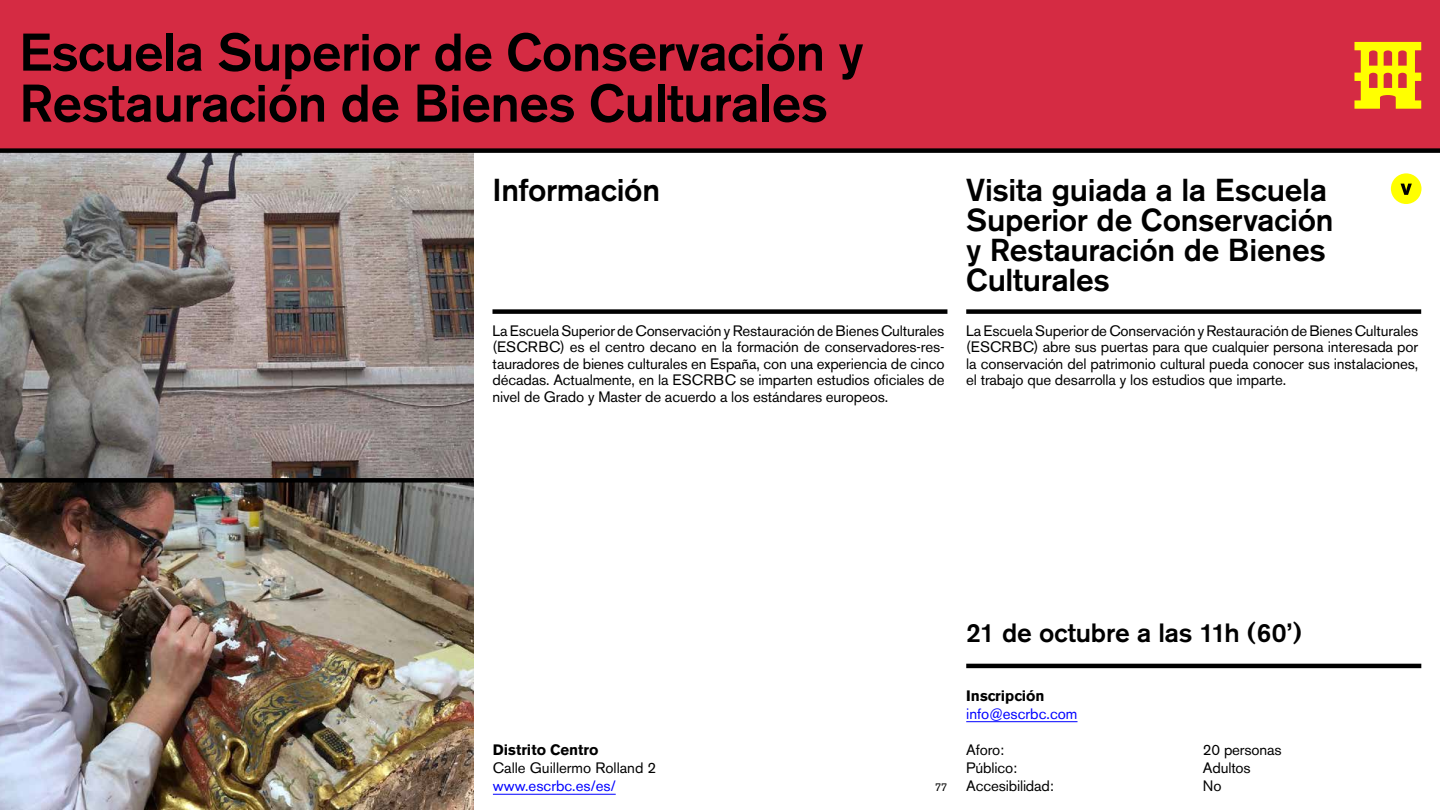
<style>
.page{position:relative;width:1440px;height:810px;background:#fff}
.page>*{position:absolute;margin:0;border:0;box-sizing:border-box;transform-origin:0 0}
.R1-Lugar{font:500 52.5px "Akzidenz Grotesk BE";letter-spacing:-.01em;color:#000}
.R2-subtitular_para_t{font:500 31.5px/30px "Akzidenz Grotesk BE";letter-spacing:-.01em;color:#000}
.R3-fechas_para_tabla{font:500 26.25px "Akzidenz Grotesk BE";letter-spacing:-.01em;color:#000}
.TXT{font:15px/16.5px "Akzidenz Grotesk BE";letter-spacing:-.01em;color:#000;text-align:justify}
.Datos{font:15px "Akzidenz Grotesk BE";letter-spacing:-.01em;color:#000}
.Dist-Link{font:15px "Akzidenz Grotesk BE";color:#00f}
.Distrito-Tit{font:700 15px "Akzidenz Grotesk BE";color:#000}
.Distrito-direc{font:15px "Akzidenz Grotesk BE";color:#000}
.t1{font:11.25px "Akzidenz Grotesk BE";color:#000}
</style>
<div class="page">
<div style="left:0;top:0;width:1440px;height:151px;background:#d52b43"></div>
<img style="left:0;top:151px;width:474px;height:659px">
<div style="left:2px;top:478px;width:470px;height:5px;background:#000"></div>
<div style="left:2px;top:148px;width:1436px;height:5px;background:#000"></div>
<div style="left:966px;top:309px;width:455px;height:5px;background:#000"></div>
<hr style="left:493px;top:794px;width:123px;height:1px;background:#00f">
<div style="left:492px;top:309px;width:455px;height:5px;background:#000"></div>
<hr style="left:966px;top:721px;width:112px;height:1px;background:#00f">
<hr style="left:966px;top:664px;width:455px;height:4px;background:#000">
<div style="left:1391px;top:173px;width:31px;height:31px;background:#ff0;border-radius:50%"></div>
<svg style="left:1401px;top:184px;width:11px;height:11px"></svg>
<svg style="left:1354px;top:42px;width:67px;height:67px"></svg>
<p class="R1-Lugar" style="left:19px;top:20px;width:846px">Escuela Superior de Conservación y</p>
<p class="R1-Lugar" style="left:19px;top:71px;width:810px">Restauración de Bienes Culturales</p>
<p class="R2-subtitular_para_t" style="left:492px;top:175px;width:169px">Información</p>
<p class="TXT" style="left:492px;top:322px;width:454px">La Escuela Superior de Conservación y Restauración de Bienes Culturales (ESCRBC) es el centro decano en la formación de conservadores-res&shy;tauradores de bienes culturales en España, con una experiencia de cinco décadas. Actualmente, en la ESCRBC se imparten estudios oficiales de nivel de Grado y Master de acuerdo a los estándares europeos.</p>
<p class="R2-subtitular_para_t" style="left:966px;top:175px;width:369px">Visita guiada a la Escuela<br>Superior de Conservación y Restauración de Bienes<br>Culturales</p>
<p class="TXT" style="left:966px;top:322px;width:454px">La Escuela Superior de Conservación y Restauración de Bienes Culturales (ESCRBC) abre sus puertas para que cualquier persona interesada por la conservación del patrimonio cultural pueda conocer sus instalaciones, el trabajo que desarrolla y los estudios que imparte.</p>
<p class="Distrito-Tit" style="left:493px;top:741px;width:107px">Distrito Centro</p>
<p class="Distrito-direc" style="left:493px;top:759px;width:165px">Calle Guillermo Rolland 2</p>
<p class="Dist-Link" style="left:493px;top:777px;width:124px">www.escrbc.es/es/</p>
<p class="t1" style="left:935px;top:781px;width:14px">77</p>
<p class="R3-fechas_para_tabla" style="left:966px;top:617px;width:337px">21 de octubre a las 11h (60’)</p>
<p class="Distrito-Tit" style="left:966px;top:687px;width:80px">Inscripción</p>
<p class="Dist-Link" style="left:966px;top:705px;width:113px">info@escrbc.com</p>
<p class="Datos" style="left:966px;top:741px;width:40px">Aforo:</p>
<p class="Datos" style="left:966px;top:759px;width:52px">Público:</p>
<p class="Datos" style="left:966px;top:777px;width:89px">Accesibilidad:</p>
<p class="Datos" style="left:1203px;top:741px;width:80px">20 personas</p>
<p class="Datos" style="left:1203px;top:759px;width:49px">Adultos</p>
<p class="Datos" style="left:1203px;top:777px;width:20px">No</p>
</div>
